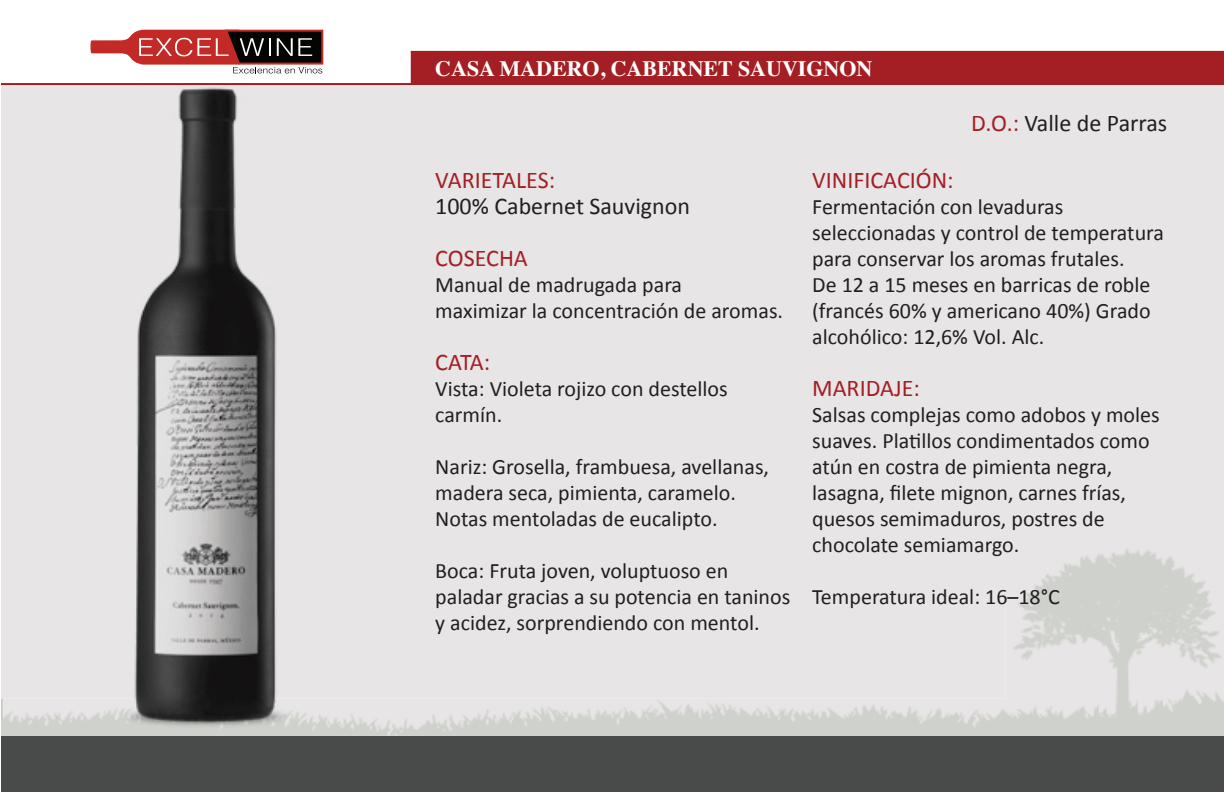
<style>
.page{position:relative;width:1224px;height:792px;background:#fff}
.page>*{position:absolute;margin:0;border:0;box-sizing:border-box;transform-origin:0 0}
.t1{font:24px "Calibri";color:#a31f24}
.t2{font:24px "Calibri";color:#231f20}
.t3{font:22px/26px "Calibri";color:#231f20}
.t4{font:700 22px "Times";color:#fff}
.s1{color:#a31f24}
</style>
<div class="page">
<div style="left:411px;top:51px;width:813px;height:35px;background:#a31f24"></div>
<div style="left:1px;top:85px;width:1223px;height:707px;background:#e7e5e5"></div>
<img style="left:1px;top:550px;width:1223px;height:186px">
<div style="left:1px;top:736px;width:1223px;height:56px;background:#494a4a"></div>
<hr style="left:1px;top:83px;width:412px;height:2px;background:#a31f24">
<svg style="left:90px;top:29px;width:234px;height:44px"></svg>
<img style="left:20px;top:87px;width:371px;height:646px">
<p class="t4" style="left:435px;top:47px;width:439px">CASA MADERO, CABERNET SAUVIGNON</p>
<p class="t2" style="left:971px;top:109px;width:198px"><span class="s1">D.O.:</span> Valle de Parras</p>
<p class="t1" style="left:435px;top:165px;width:121px">VARIETALES:</p>
<p class="t2" style="left:435px;top:191px;width:256px">100% Cabernet Sauvignon</p>
<p class="t1" style="left:435px;top:243px;width:94px">COSECHA</p>
<p class="t3" style="left:435px;top:271px;width:349px">Manual de madrugada para<br>maximizar la concentración de aromas.</p>
<p class="t1" style="left:435px;top:347px;width:56px">CATA:</p>
<p class="t3" style="left:435px;top:375px;width:294px">Vista: Violeta rojizo con destellos carmín.</p>
<p class="t3" style="left:435px;top:453px;width:335px">Nariz: Grosella, frambuesa, avellanas, madera seca, pimienta, caramelo.<br>Notas mentoladas de eucalipto.</p>
<p class="t3" style="left:435px;top:557px;width:357px">Boca: Fruta joven, voluptuoso en paladar gracias a su potencia en taninos y acidez, sorprendiendo con mentol.</p>
<p class="t1" style="left:812px;top:165px;width:143px">VINIFICACIÓN:</p>
<p class="t3" style="left:812px;top:193px;width:353px">Fermentación con levaduras seleccionadas y control de temperatura para conservar los aromas frutales.<br>De 12 a 15 meses en barricas de roble (francés 60% y americano 40%) Grado alcohólico: 12,6% Vol. Alc.</p>
<p class="t1" style="left:812px;top:373px;width:109px">MARIDAJE:</p>
<p class="t3" style="left:812px;top:401px;width:349px">Salsas complejas como adobos y moles suaves. Platillos condimentados como atún en costra de pimienta negra, lasagna, filete mignon, carnes frías, quesos semimaduros, postres de chocolate semiamargo.</p>
<p class="t3" style="left:812px;top:583px;width:249px">Temperatura ideal: 16–18°C</p>
</div>
